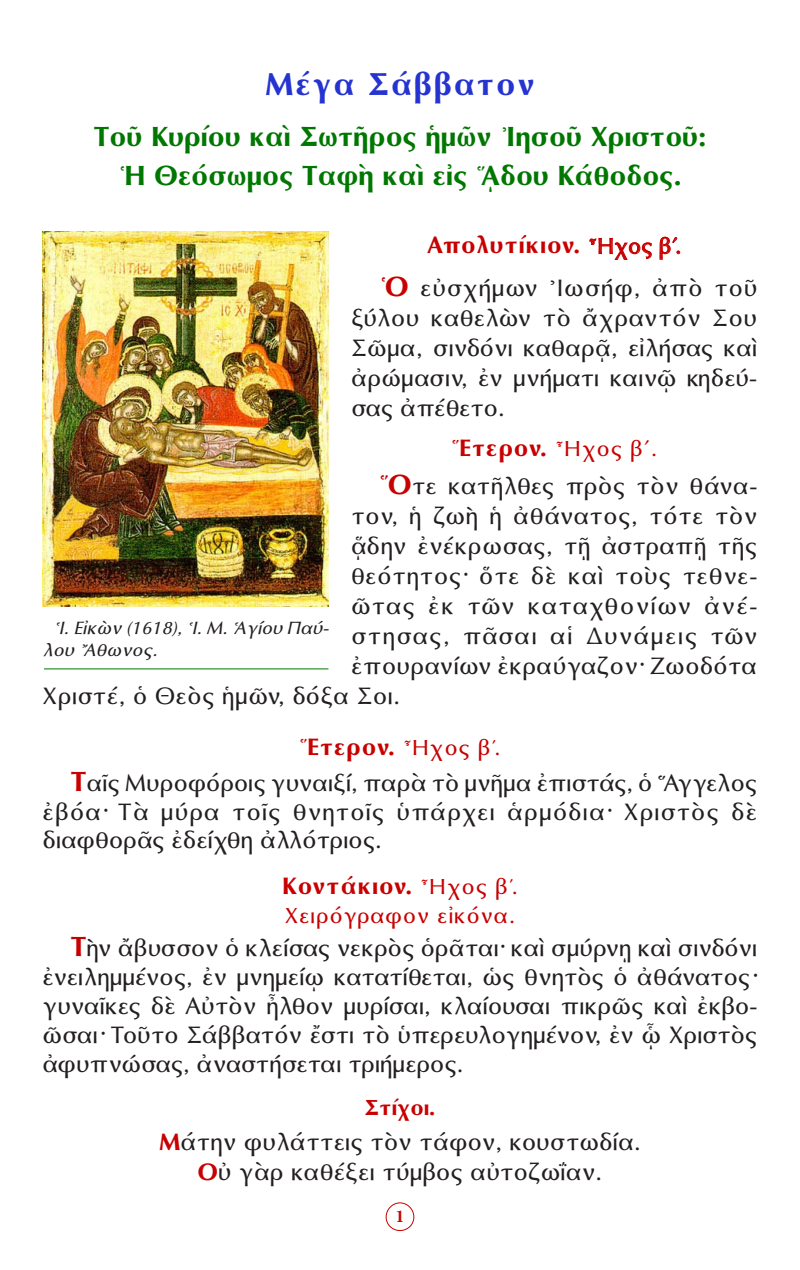
<style>
.page{position:relative;width:800px;height:1270px;background:#fff}
.page>*{position:absolute;margin:0;border:0;box-sizing:border-box;transform-origin:0 0}
.hmeromhn{font:32px "CTOS Optima Bold Test 2";letter-spacing:.05em;color:#2534d0}
.agioi{font:28px "CTOS Optima Bold Test 2";color:#070}
.Body_text{font:24px/30px "CTOS Optima Roman Test 2";letter-spacing:.005em;color:#231f20;text-align:justify}
.t1{font:24px "CTOS Optima Bold Test 2";letter-spacing:.04em;color:#c80000}
.stx{font:24px "CTOS Optima Roman Test 2";color:#231f20}
.Body_text-2{font:24px "CTOS Optima Roman Test 2";letter-spacing:.03em;color:#231f20}
.Body_text-3{font:24px "CTOS Optima Roman Test 2";letter-spacing:.04em;color:#231f20}
.Body_text-4{font:24px "CTOS Optima Roman Test 2";letter-spacing:.025em;color:#231f20}
.t2{font:22px "CTOS Optima Roman Test 2";letter-spacing:.04em;color:#c80000}
.Stx-titlo{font:22px "CTOS Optima Bold Test 2";color:#c80000}
.lez{font:18px/21.6px "CTOS Optima Oblique Test 1";letter-spacing:.01em;color:#231f20}
.t3{font:700 18px "Minion Pro";color:#c80000}
.s1{font-family:"CTOS Optima Roman Test 2";font-size:22px}
.s2{font-family:"CTOS Optima Bold Test 2";font-size:28px;color:#c80000}
.s3{font-family:"CTOS Optima Bold Test 2";color:#c80000}
</style>
<div class="page">
<div style="left:300px;top:1197px;width:123px;height:48px;border:1px solid #fff;border-radius:50%"></div>
<svg style="left:589px;top:237px;width:63px;height:23px"></svg>
<svg style="left:659px;top:236px;width:20px;height:24px"></svg>
<img style="left:43px;top:231px;width:285px;height:376px">
<hr style="left:44px;top:668px;width:284px;height:1px;background:#070">
<div style="left:386px;top:1203px;width:28px;height:27px;background:#fff;border-radius:50%"></div>
<div style="left:386px;top:1202px;width:28px;height:29px;border:1px solid #c80000;border-radius:50%"></div>
<p class="hmeromhn" style="left:265px;top:66px;width:271px">Μέγα Σάββατον</p>
<p class="agioi" style="left:94px;top:120px;width:613px">Τοῦ Κυρίου καὶ Σωτῆρος ἡμῶν ᾿Ιησοῦ Χριστοῦ:</p>
<p class="agioi" style="left:118px;top:160px;width:564px">῾Η Θεόσωμος Ταφὴ καὶ εἰς ᾍδου Κάθοδος.</p>
<p class="t1" style="left:427px;top:231px;width:256px">Απολυτίκιον. <span class="s1">Ἦχος βʹ.</span></p>
<p class="Body_text" style="left:351px;top:273px;width:407px;text-indent:28px"><span class="s2">Ὁ</span> εὐσχήμων ᾿Ιωσήφ, ἀπὸ τοῦ ξύλου καθελὼν τὸ ἄχραντόν Σου Σῶμα, σινδόνι καθαρᾷ, εἰλήσας καὶ ἀρώμασιν, ἐν μνήματι καινῷ κηδεύ&shy;σας ἀπέθετο.</p>
<p class="t1" style="left:451px;top:434px;width:207px">῞Ετερον. <span class="s1">Ἦχος βʹ.</span></p>
<p class="Body_text" style="left:351px;top:471px;width:407px;text-indent:28px"><span class="s2">῞Ο</span>τε κατῆλθες πρὸς τὸν θάνα&shy;τον, ἡ ζωὴ ἡ ἀθάνατος, τότε τὸν ᾅδην ἐνέκρωσας, τῇ ἀστραπῇ τῆς</p>
<p class="Body_text-2" style="left:351px;top:562px;width:408px">θεότητος· ὅτε δὲ καὶ τοὺς τεθνε-</p>
<p class="Body_text-4" style="left:351px;top:592px;width:407px">ῶτας ἐκ τῶν καταχθονίων ἀνέ-</p>
<p class="Body_text-3" style="left:351px;top:622px;width:408px">στησας, πᾶσαι αἱ Δυνάμεις τῶν</p>
<p class="Body_text" style="left:351px;top:651px;width:407px">ἐπουρανίων ἐκραύγαζον· Ζωοδότα</p>
<p class="Body_text" style="left:42px;top:681px;width:359px">Χριστέ, ὁ Θεὸς ἡμῶν, δόξα Σοι.</p>
<p class="t1" style="left:299px;top:733px;width:203px">῞Ετερον. <span class="s1">Ἦχος β´.</span></p>
<p class="Body_text" style="left:42px;top:769px;width:716px;line-height:28.8px;text-indent:28px"><span class="s2">Τ</span>αῖς Μυροφόροις γυναιξί, παρὰ τὸ μνῆμα ἐπιστάς, ὁ ῞Αγγελος ἐβόα· Τὰ μύρα τοῖς θνητοῖς ὑπάρχει ἁρμόδια· Χριστὸς δὲ διαφθορᾶς ἐδείχθη ἀλλότριος.</p>
<p class="t1" style="left:282px;top:872px;width:237px">Κοντάκιον. <span class="s1">Ἦχος β´.</span></p>
<p class="t2" style="left:285px;top:903px;width:232px">Χειρόγραφον εἰκόνα.</p>
<p class="Body_text" style="left:42px;top:934px;width:716px;line-height:28.8px;text-indent:28px"><span class="s2">Τ</span>ὴν ἄβυσσον ὁ κλείσας νεκρὸς ὁρᾶται· καὶ σμύρνῃ καὶ σινδόνι ἐνειλημμένος, ἐν μνημείῳ κατατίθεται, ὡς θνητὸς ὁ ἀθάνατος· γυναῖκες δὲ Αὐτὸν ἦλθον μυρίσαι, κλαίουσαι πικρῶς καὶ ἐκβο&shy;ῶσαι· Τοῦτο Σάββατόν ἔστι τὸ ὑπερευλογημένον, ἐν ᾧ Χριστὸς ἀφυπνώσας, ἀναστήσεται τριήμερος.</p>
<p class="Stx-titlo" style="left:364px;top:1094px;width:72px">Στίχοι.</p>
<p class="stx" style="left:159px;top:1128px;width:483px"><span class="s3">Μ</span>άτην φυλάττεις τὸν τάφον, κουστωδία.</p>
<p class="stx" style="left:198px;top:1158px;width:406px"><span class="s3">Ο</span>ὐ γὰρ καθέξει τύμβος αὐτοζωΐαν.</p>
<p class="lez" style="left:42px;top:617px;width:288px;text-indent:11px">Ἱ. Εἰκὼν (1618), Ἱ. Μ. Ἁγίου Παύ&shy;λου Ἄθωνος.</p>
<p class="t3" style="left:395px;top:1204px;width:10px">1</p>
</div>
